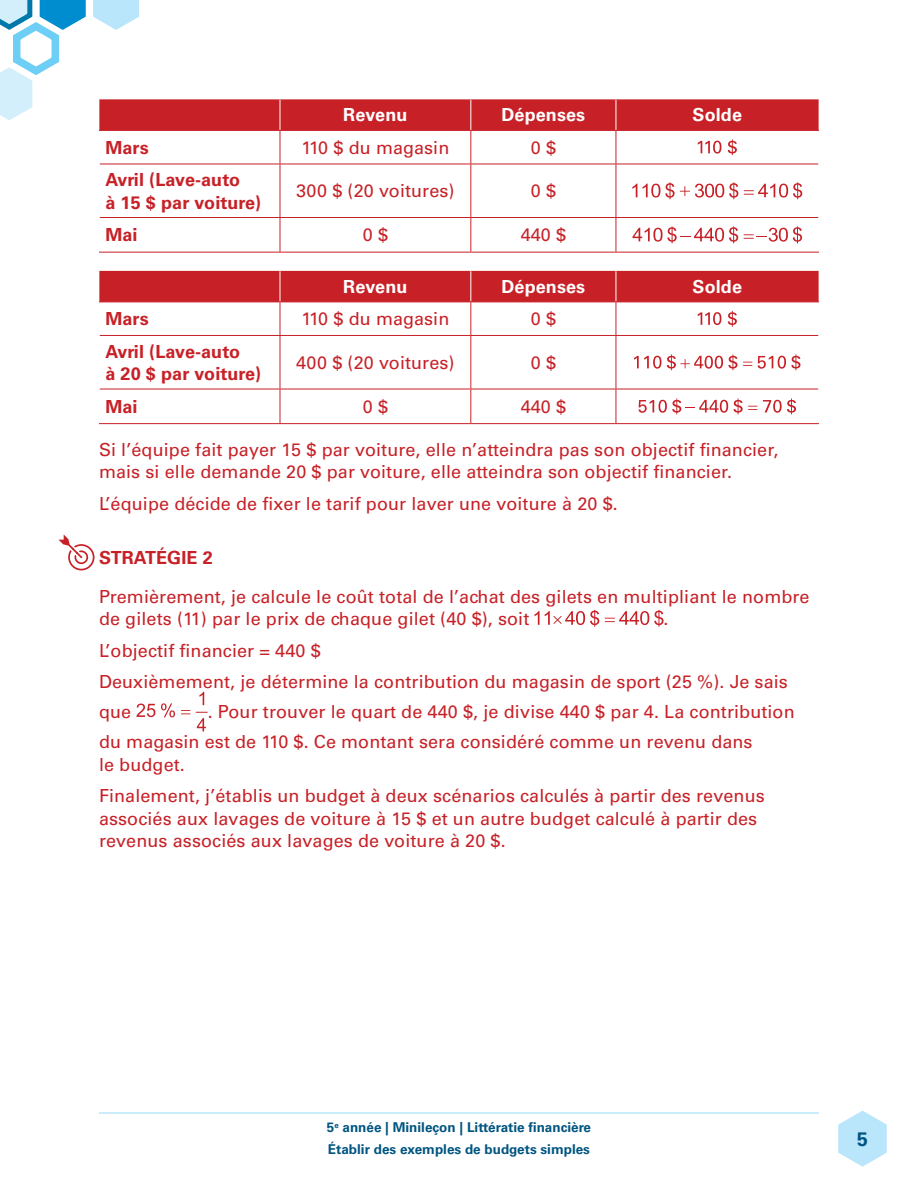
<style>
.page{position:relative;width:918px;height:1188px;background:#fff}
.page>*{position:absolute;margin:0;border:0;box-sizing:border-box;transform-origin:0 0}
.t1{font:700 19.5px "Univers LT Std";color:#005581}
.t2{font:18px/22.5px "Univers LT Std";letter-spacing:.005em;color:#c72127}
.t3{font:700 18px/22.5px "Univers LT Std";letter-spacing:.005em;color:#c72127}
.t4{font:700 18px "Univers LT Std";letter-spacing:.005em;color:#fff}
.t5{font:700 13.5px "Univers LT Std";color:#005581}
</style>
<div class="page">
<svg style="left:838px;top:1111px;width:49px;height:56px"></svg>
<svg style="left:93px;top:0;width:46px;height:30px"></svg>
<svg style="left:0;top:0;width:86px;height:120px"></svg>
<hr style="left:99px;top:1112px;width:720px;height:2px;background:#b9e6fa">
<div style="left:99px;top:99px;width:720px;height:31px;background:#c72127"></div>
<hr style="left:280px;top:100px;width:1px;height:30px;background:#fff">
<hr style="left:470px;top:100px;width:1px;height:30px;background:#fff">
<hr style="left:616px;top:100px;width:1px;height:30px;background:#fff">
<hr style="left:99px;top:130px;width:181px;height:1px;background:#c72127">
<hr style="left:280px;top:130px;width:191px;height:1px;background:#c72127">
<hr style="left:471px;top:130px;width:145px;height:1px;background:#c72127">
<hr style="left:470px;top:131px;width:1px;height:33px;background:#c72127">
<hr style="left:616px;top:130px;width:203px;height:1px;background:#c72127">
<hr style="left:616px;top:131px;width:1px;height:33px;background:#c72127">
<hr style="left:100px;top:164px;width:180px;height:1px;background:#c72127">
<hr style="left:280px;top:164px;width:191px;height:1px;background:#c72127">
<hr style="left:471px;top:164px;width:145px;height:1px;background:#c72127">
<hr style="left:470px;top:164px;width:1px;height:53px;background:#c72127">
<hr style="left:616px;top:164px;width:202px;height:1px;background:#c72127">
<hr style="left:616px;top:164px;width:1px;height:53px;background:#c72127">
<hr style="left:100px;top:217px;width:180px;height:1px;background:#c72127">
<hr style="left:280px;top:217px;width:191px;height:1px;background:#c72127">
<hr style="left:471px;top:217px;width:145px;height:1px;background:#c72127">
<hr style="left:470px;top:218px;width:1px;height:34px;background:#c72127">
<hr style="left:616px;top:217px;width:202px;height:1px;background:#c72127">
<hr style="left:616px;top:218px;width:1px;height:34px;background:#c72127">
<hr style="left:280px;top:252px;width:191px;height:1px;background:#c72127">
<hr style="left:471px;top:252px;width:145px;height:1px;background:#c72127">
<hr style="left:616px;top:252px;width:203px;height:1px;background:#c72127">
<hr style="left:280px;top:131px;width:1px;height:33px;background:#c72127">
<hr style="left:280px;top:164px;width:1px;height:53px;background:#c72127">
<hr style="left:280px;top:218px;width:1px;height:34px;background:#c72127">
<hr style="left:99px;top:252px;width:181px;height:1px;background:#c72127">
<svg style="left:698px;top:141px;width:23px;height:13px"></svg>
<svg style="left:728px;top:139px;width:9px;height:16px"></svg>
<svg style="left:744px;top:182px;width:58px;height:17px"></svg>
<svg style="left:632px;top:182px;width:106px;height:17px"></svg>
<svg style="left:633px;top:227px;width:169px;height:16px"></svg>
<div style="left:99px;top:271px;width:720px;height:31px;background:#c72127"></div>
<hr style="left:280px;top:271px;width:1px;height:31px;background:#fff">
<hr style="left:470px;top:271px;width:1px;height:31px;background:#fff">
<hr style="left:616px;top:271px;width:1px;height:31px;background:#fff">
<hr style="left:99px;top:302px;width:181px;height:1px;background:#c72127">
<hr style="left:280px;top:302px;width:191px;height:1px;background:#c72127">
<hr style="left:471px;top:302px;width:145px;height:1px;background:#c72127">
<hr style="left:470px;top:302px;width:1px;height:33px;background:#c72127">
<hr style="left:616px;top:302px;width:203px;height:1px;background:#c72127">
<hr style="left:616px;top:302px;width:1px;height:33px;background:#c72127">
<hr style="left:100px;top:335px;width:180px;height:1px;background:#c72127">
<hr style="left:280px;top:335px;width:191px;height:1px;background:#c72127">
<hr style="left:471px;top:335px;width:145px;height:1px;background:#c72127">
<hr style="left:470px;top:336px;width:1px;height:53px;background:#c72127">
<hr style="left:616px;top:335px;width:202px;height:1px;background:#c72127">
<hr style="left:616px;top:336px;width:1px;height:53px;background:#c72127">
<hr style="left:100px;top:389px;width:180px;height:1px;background:#c72127">
<hr style="left:280px;top:389px;width:191px;height:1px;background:#c72127">
<hr style="left:471px;top:389px;width:145px;height:1px;background:#c72127">
<hr style="left:470px;top:389px;width:1px;height:34px;background:#c72127">
<hr style="left:616px;top:389px;width:202px;height:1px;background:#c72127">
<hr style="left:616px;top:389px;width:1px;height:34px;background:#c72127">
<hr style="left:280px;top:423px;width:191px;height:1px;background:#c72127">
<hr style="left:471px;top:423px;width:145px;height:1px;background:#c72127">
<hr style="left:616px;top:423px;width:203px;height:1px;background:#c72127">
<hr style="left:280px;top:302px;width:1px;height:33px;background:#c72127">
<hr style="left:280px;top:336px;width:1px;height:53px;background:#c72127">
<hr style="left:280px;top:389px;width:1px;height:34px;background:#c72127">
<hr style="left:99px;top:423px;width:181px;height:1px;background:#c72127">
<svg style="left:698px;top:312px;width:23px;height:13px"></svg>
<svg style="left:728px;top:311px;width:9px;height:16px"></svg>
<svg style="left:634px;top:356px;width:27px;height:13px"></svg>
<svg style="left:758px;top:354px;width:42px;height:16px"></svg>
<svg style="left:667px;top:354px;width:85px;height:16px"></svg>
<svg style="left:763px;top:399px;width:33px;height:15px"></svg>
<svg style="left:639px;top:399px;width:89px;height:15px"></svg>
<svg style="left:734px;top:399px;width:23px;height:15px"></svg>
<svg style="left:534px;top:610px;width:65px;height:17px"></svg>
<svg style="left:605px;top:610px;width:59px;height:17px"></svg>
<svg style="left:199px;top:692px;width:5px;height:13px"></svg>
<svg style="left:136px;top:704px;width:19px;height:13px"></svg>
<svg style="left:161px;top:703px;width:14px;height:14px"></svg>
<svg style="left:196px;top:712px;width:12px;height:19px"></svg>
<svg style="left:181px;top:710px;width:9px;height:4px"></svg>
<div style="left:68px;top:544px;width:26px;height:26px;border:2px solid #c72127;border-radius:50%"></div>
<div style="left:75px;top:550px;width:13px;height:14px;border:2px solid #c72127;border-radius:50%"></div>
<svg style="left:58px;top:534px;width:26px;height:26px"></svg>
<p class="t4" style="left:343px;top:105px;width:66px">Revenu</p>
<p class="t4" style="left:502px;top:105px;width:85px">Dépenses</p>
<p class="t4" style="left:693px;top:105px;width:51px">Solde</p>
<p class="t3" style="left:105px;top:136px;width:45px">Mars</p>
<p class="t2" style="left:302px;top:136px;width:149px">110 $ du magasin</p>
<p class="t2" style="left:531px;top:136px;width:27px">0 $</p>
<p class="t3" style="left:105px;top:169px;width:157px">Avril (Lave-auto<br>à 15 $ par voiture)</p>
<p class="t2" style="left:296px;top:180px;width:160px">300 $ (20 voitures)</p>
<p class="t2" style="left:531px;top:180px;width:27px">0 $</p>
<p class="t3" style="left:105px;top:224px;width:34px">Mai</p>
<p class="t2" style="left:363px;top:224px;width:27px">0 $</p>
<p class="t2" style="left:521px;top:224px;width:47px">440 $</p>
<p class="t4" style="left:343px;top:276px;width:66px">Revenu</p>
<p class="t4" style="left:502px;top:276px;width:85px">Dépenses</p>
<p class="t4" style="left:693px;top:276px;width:51px">Solde</p>
<p class="t3" style="left:105px;top:308px;width:45px">Mars</p>
<p class="t2" style="left:302px;top:308px;width:149px">110 $ du magasin</p>
<p class="t2" style="left:531px;top:308px;width:27px">0 $</p>
<p class="t3" style="left:105px;top:340px;width:157px">Avril (Lave-auto<br>à 20 $ par voiture)</p>
<p class="t2" style="left:296px;top:351px;width:160px">400 $ (20 voitures)</p>
<p class="t2" style="left:531px;top:351px;width:27px">0 $</p>
<p class="t3" style="left:105px;top:395px;width:34px">Mai</p>
<p class="t2" style="left:363px;top:395px;width:27px">0 $</p>
<p class="t2" style="left:521px;top:395px;width:47px">440 $</p>
<p class="t2" style="left:99px;top:438px;width:681px">Si l’équipe fait payer 15 $ par voiture, elle n’atteindra pas son objectif financier, mais si elle demande 20 $ par voiture, elle atteindra son objectif financier.</p>
<p class="t2" style="left:99px;top:492px;width:520px">L’équipe décide de fixer le tarif pour laver une voiture à 20 $.</p>
<h4 class="t3" style="left:99px;top:546px;width:115px">STRATÉGIE 2</h4>
<p class="t2" style="left:99px;top:585px;width:712px">Premièrement, je calcule le coût total de l’achat des gilets en multipliant le nombre de gilets (11) par le prix de chaque gilet (40 $), soit</p>
<p class="t2" style="left:664px;top:607px;width:7px">.</p>
<p class="t2" style="left:99px;top:639px;width:223px">L’objectif financier = 440 $</p>
<p class="t2" style="left:99px;top:667px;width:690px;line-height:30px">Deuxièmement, je détermine la contribution du magasin de sport (25 %). Je sais que</p>
<p class="t2" style="left:99px;top:697px;width:697px;line-height:30px;text-indent:109px">. Pour trouver le quart de 440 $, je divise 440 $ par 4. La contribution du magasin est de 110 $. Ce montant sera considéré comme un revenu dans</p>
<p class="t2" style="left:99px;top:753px;width:87px">le budget.</p>
<p class="t2" style="left:99px;top:784px;width:667px">Finalement, j’établis un budget à deux scénarios calculés à partir des revenus associés aux lavages de voiture à 15 $ et un autre budget calculé à partir des revenus associés aux lavages de voiture à 20 $.</p>
<p class="t5" style="left:327px;top:1120px;width:266px">5<sup>e</sup> année | Minileçon | Littératie financière</p>
<p class="t5" style="left:328px;top:1142px;width:264px">Établir des exemples de budgets simples</p>
<p class="t1" style="left:857px;top:1128px;width:12px">5</p>
</div>
